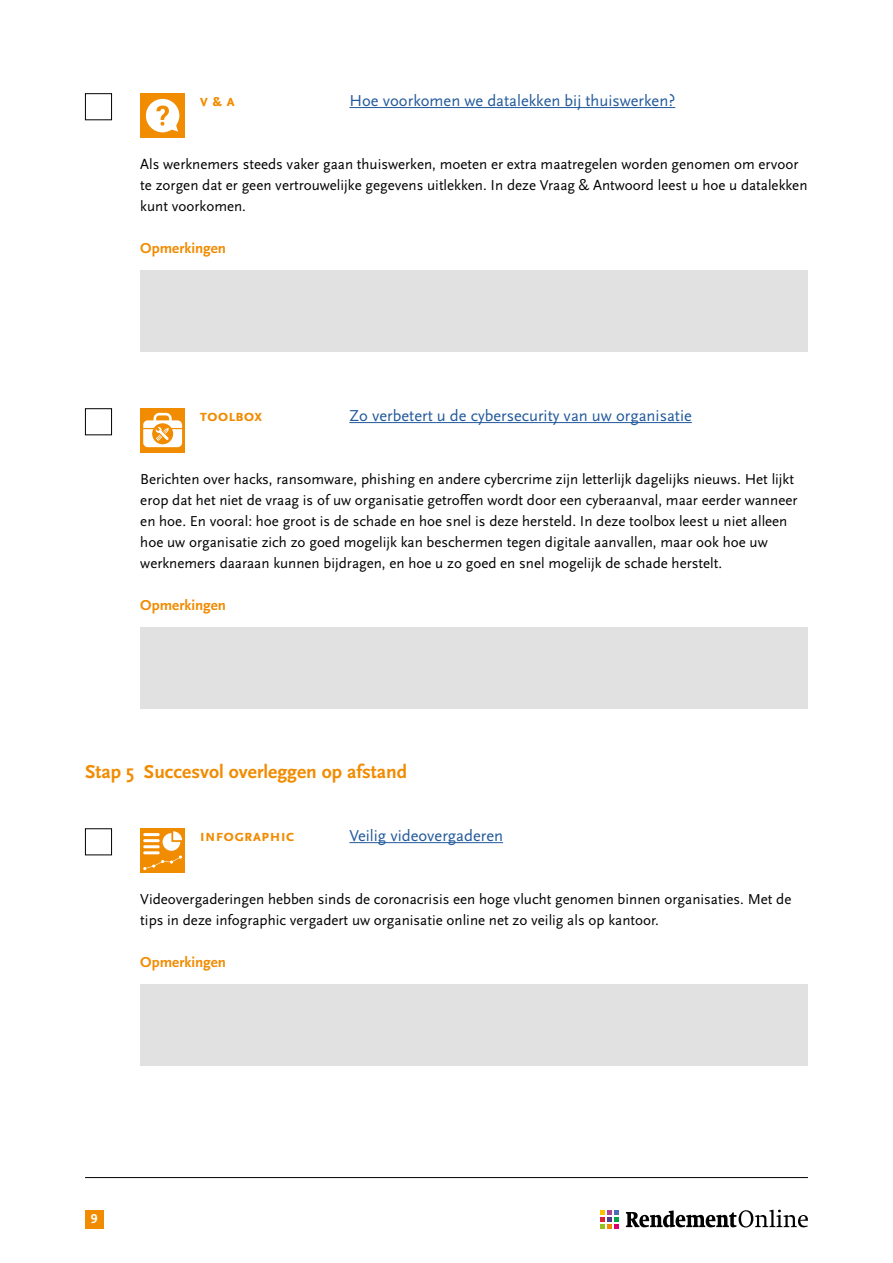
<style>
.page{position:relative;width:893px;height:1263px;background:#fff}
.page>*{position:absolute;margin:0;border:0;box-sizing:border-box;transform-origin:0 0}
.t1{font:700 19.5px "Scala Sans OT";color:#f18b00}
.t2{font:16.5px "Scala Sans OT";color:#22599b}
.t3{font:700 16.5px "Scala Sans OT";color:#f18b00}
.t4{font:15px/21px "Scala Sans OT";color:#000}
.t5{font:700 15px "Scala Sans OT";color:#f18b00}
.t6{font:700 13.5px "Scala Sans OT";color:#fff}
</style>
<div class="page">
<hr style="left:85px;top:1177px;width:723px;height:1px;background:#000">
<div style="left:85px;top:1210px;width:18px;height:18px;background:#f18b00"></div>
<svg style="left:626px;top:1209px;width:182px;height:18px"></svg>
<svg style="left:601px;top:1210px;width:18px;height:19px"></svg>
<hr style="left:349px;top:107px;width:326px;height:1px;background:#22599b">
<hr style="left:349px;top:422px;width:343px;height:1px;background:#22599b">
<hr style="left:349px;top:842px;width:154px;height:1px;background:#22599b">
<div style="left:140px;top:270px;width:668px;height:81px;background:#e1e1e1"></div>
<div style="left:140px;top:627px;width:668px;height:81px;background:#e1e1e1"></div>
<div style="left:140px;top:984px;width:668px;height:81px;background:#e1e1e1"></div>
<div style="left:85px;top:93px;width:27px;height:27px;border:1px solid #000"></div>
<div style="left:140px;top:93px;width:45px;height:45px;background:#f18b00"></div>
<svg style="left:146px;top:99px;width:33px;height:33px"></svg>
<div style="left:85px;top:408px;width:27px;height:27px;border:1px solid #000"></div>
<div style="left:140px;top:408px;width:45px;height:45px;background:#f18b00"></div>
<svg style="left:143px;top:413px;width:39px;height:34px"></svg>
<div style="left:85px;top:828px;width:27px;height:27px;border:1px solid #000"></div>
<div style="left:140px;top:828px;width:45px;height:45px;background:#f18b00"></div>
<svg style="left:143px;top:831px;width:39px;height:39px"></svg>
<hr style="left:143px;top:851px;width:17px;height:3px;background:#fff;border-radius:2px">
<p class="t3" style="left:200px;top:91px;width:37px">V &amp; A</p>
<p class="t2" style="left:349px;top:92px;width:327px">Hoe voorkomen we datalekken bij thuiswerken?</p>
<p class="t4" style="left:140px;top:154px;width:669px">Als werknemers steeds vaker gaan thuiswerken, moeten er extra maatregelen worden genomen om ervoor te zorgen dat er geen vertrouwelijke gegevens uitlekken. In deze Vraag &amp; Antwoord leest u hoe u datalekken kunt voorkomen.</p>
<p class="t5" style="left:140px;top:240px;width:87px">Opmerkingen</p>
<p class="t3" style="left:200px;top:406px;width:64px">toolbox</p>
<p class="t2" style="left:349px;top:407px;width:344px">Zo verbetert u de cybersecurity van uw organisatie</p>
<p class="t4" style="left:140px;top:469px;width:659px">Berichten over hacks, ransomware, phishing en andere cybercrime zijn letterlijk dagelijks nieuws. Het lijkt erop dat het niet de vraag is of uw organisatie getroffen wordt door een cyberaanval, maar eerder wanneer en hoe. En vooral: hoe groot is de schade en hoe snel is deze hersteld. In deze toolbox leest u niet alleen hoe uw organisatie zich zo goed mogelijk kan beschermen tegen digitale aanvallen, maar ook hoe uw werknemers daaraan kunnen bijdragen, en hoe u zo goed en snel mogelijk de schade herstelt.</p>
<p class="t5" style="left:140px;top:597px;width:87px">Opmerkingen</p>
<h1 class="t1" style="left:85px;top:761px;width:324px">Stap 5 Succesvol overleggen op afstand</h1>
<p class="t3" style="left:200px;top:826px;width:96px">INFOGRAPHIC</p>
<p class="t2" style="left:349px;top:827px;width:155px">Veilig videovergaderen</p>
<p class="t4" style="left:140px;top:889px;width:652px">Videovergaderingen hebben sinds de coronacrisis een hoge vlucht genomen binnen organisaties. Met de tips in deze infographic vergadert uw organisatie online net zo veilig als op kantoor.</p>
<p class="t5" style="left:140px;top:954px;width:87px">Opmerkingen</p>
<p class="t6" style="left:91px;top:1211px;width:8px">9</p>
</div>
